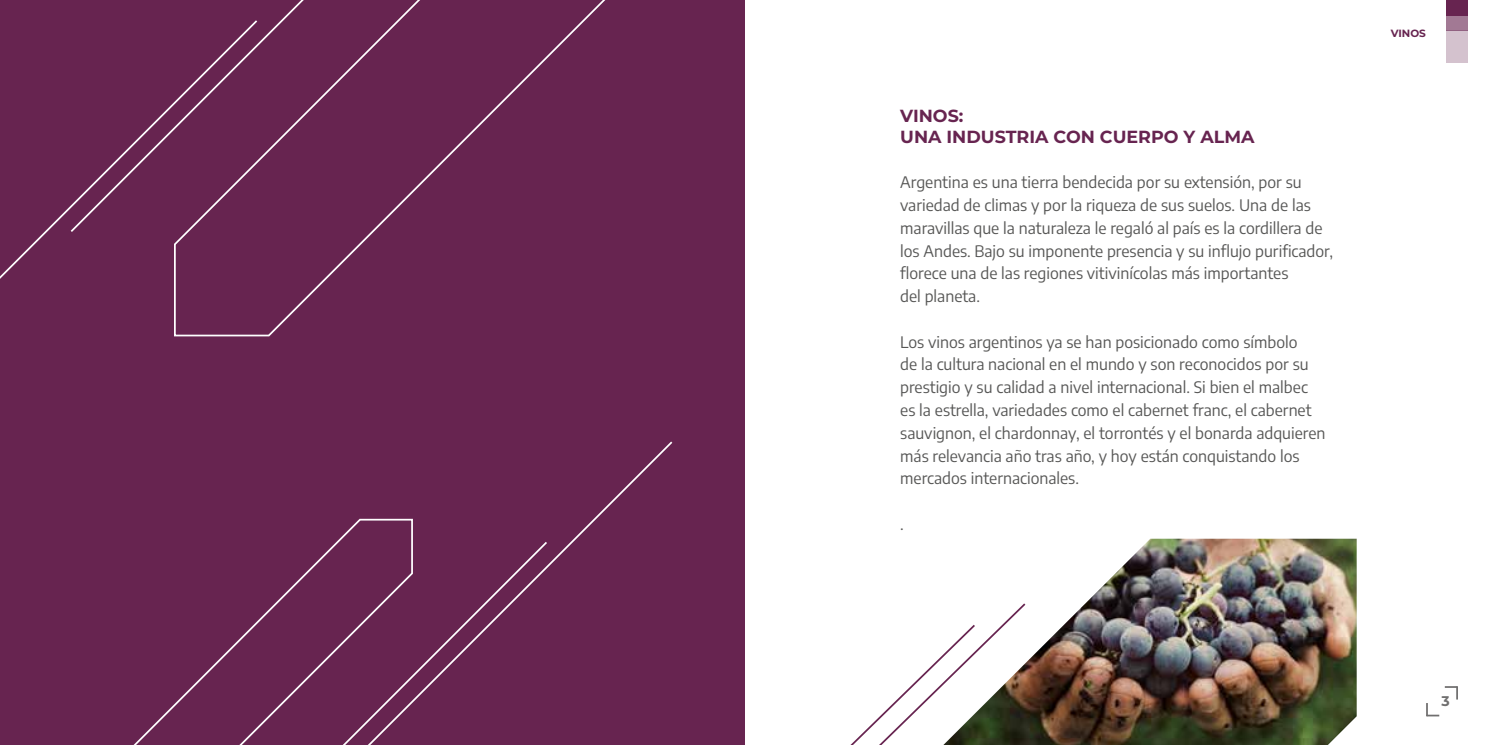
<style>
.page{position:relative;width:1489px;height:745px;background:#fff}
.page>*{position:absolute;margin:0;border:0;box-sizing:border-box;transform-origin:0 0}
.t1{font:700 17.5px/21px "Montserrat";color:#672450}
.t2{font:15.75px/22.8px "Encode Sans";color:#575756}
.t3{font:700 14px "Montserrat";color:#706f6f}
.t4{font:700 10.5px "Montserrat";color:#672450}
</style>
<div class="page">
<div style="left:1446px;top:0;width:21px;height:15px;background:#672450"></div>
<div style="left:1446px;top:15px;width:21px;height:16px;background:#a27994"></div>
<div style="left:1446px;top:31px;width:21px;height:32px;background:#d4c2ce"></div>
<svg style="left:1426px;top:703px;width:12px;height:13px"></svg>
<svg style="left:1444px;top:686px;width:13px;height:13px"></svg>
<div style="left:0;top:0;width:744px;height:744px;background:#672450"></div>
<svg style="left:174px;top:0;width:571px;height:337px"></svg>
<svg style="left:0;top:0;width:384px;height:334px"></svg>
<svg style="left:414px;top:441px;width:259px;height:260px"></svg>
<img style="left:1027px;top:538px;width:329px;height:206px">
<svg style="left:618px;top:601px;width:409px;height:143px"></svg>
<svg style="left:134px;top:518px;width:280px;height:226px"></svg>
<p class="t1" style="left:900px;top:104px;width:356px">VINOS:<br>UNA INDUSTRIA CON CUERPO Y ALMA</p>
<p class="t2" style="left:900px;top:170px;width:434px">Argentina es una tierra bendecida por su extensión, por su variedad de climas y por la riqueza de sus suelos. Una de las maravillas que la naturaleza le regaló al país es la cordillera de los Andes. Bajo su imponente presencia y su influjo purificador, florece una de las regiones vitivinícolas más importantes<br>del planeta.</p>
<p class="t2" style="left:900px;top:329px;width:427px">Los vinos argentinos ya se han posicionado como símbolo<br>de la cultura nacional en el mundo y son reconocidos por su prestigio y su calidad a nivel internacional. Si bien el malbec es la estrella, variedades como el cabernet franc, el cabernet sauvignon, el chardonnay, el torrontés y el bonarda adquieren más relevancia año tras año, y hoy están conquistando los mercados internacionales.</p>
<p class="t2" style="left:900px;top:511px;width:5px">.</p>
<p class="t4" style="left:1390px;top:26px;width:37px">VINOS</p>
<p class="t3" style="left:1441px;top:690px;width:10px">3</p>
</div>
